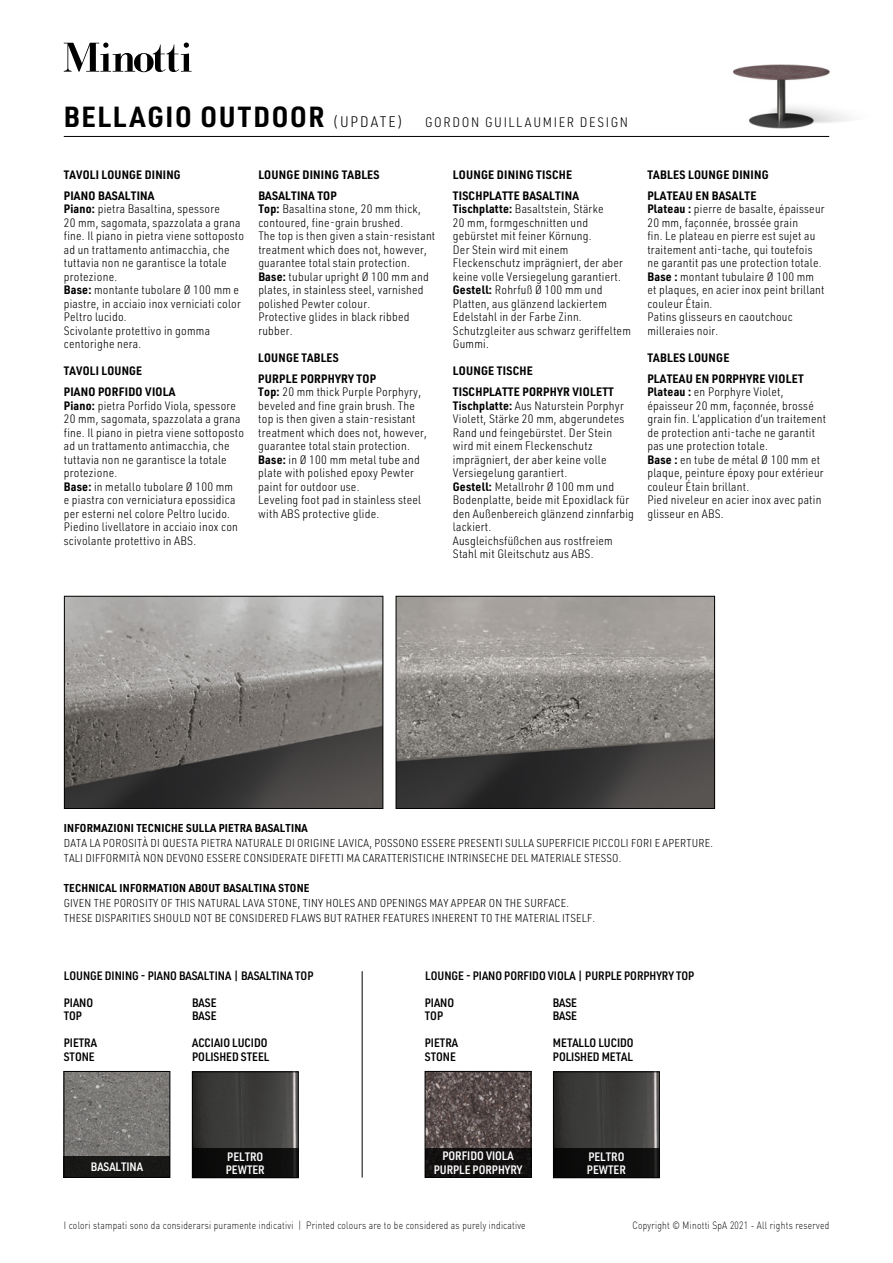
<style>
.page{position:relative;width:893px;height:1263px;background:#fff}
.page>*{position:absolute;margin:0;border:0;box-sizing:border-box;transform-origin:0 0}
.t1{font:300 13.5px "URWDIN Semi Cond";letter-spacing:.12em;color:#000}
.t2{font:300 12px/13.5px "URWDIN Semi Cond";letter-spacing:.02em;color:#000}
.t3{font:700 12px/21px "URWDIN Semi Cond";letter-spacing:.02em;color:#000}
.t4{font:600 12px/13.5px "URWDIN Semi Cond";color:#000}
.t5{font:600 12px/13.5px "URWDIN Semi Cond";color:#fff}
.t6{font:300 11.25px/15px "URWDIN Semi Cond";letter-spacing:.02em;color:#000}
.t7{font:700 11.25px "URWDIN Semi Cond";letter-spacing:.02em;color:#000}
.t8{font:300 10.5px "DIN";letter-spacing:.03em;color:#000;scale:.8 1}
.s1{font-weight:700;font-size:28.5px}
.s2{font-size:15px}
.s3{font-weight:700}
</style>
<div class="page">
<svg style="left:64px;top:43px;width:128px;height:29px"></svg>
<hr style="left:64px;top:136px;width:765px;height:1px;background:#000">
<img style="left:194px;top:1073px;width:102px;height:75px">
<div style="left:192px;top:1071px;width:106px;height:107px;border:1px solid #000"></div>
<img style="left:555px;top:1073px;width:103px;height:75px">
<div style="left:553px;top:1071px;width:107px;height:107px;border:1px solid #000"></div>
<div style="left:192px;top:1148px;width:106px;height:30px;background:#0c0c0c"></div>
<div style="left:553px;top:1148px;width:107px;height:30px;background:#0c0c0c"></div>
<img style="left:66px;top:598px;width:315px;height:209px">
<div style="left:64px;top:596px;width:319px;height:213px;border:1px solid #000"></div>
<img style="left:398px;top:598px;width:315px;height:209px">
<div style="left:396px;top:596px;width:319px;height:213px;border:1px solid #000"></div>
<hr style="left:362px;top:971px;width:1px;height:206px;background:#000">
<img style="left:66px;top:1073px;width:102px;height:83px">
<div style="left:64px;top:1071px;width:106px;height:106px;border:1px solid #000"></div>
<div style="left:64px;top:1156px;width:106px;height:21px;background:#181817"></div>
<img style="left:427px;top:1073px;width:102px;height:75px">
<div style="left:425px;top:1071px;width:106px;height:106px;border:1px solid #000"></div>
<div style="left:425px;top:1148px;width:106px;height:29px;background:#120f0f"></div>
<img style="left:733px;top:64px;width:116px;height:65px">
<p class="t1" style="left:64px;top:113px;width:566px"><span class="s1">BELLAGIO OUTDOOR</span> <span class="s2">(UPDATE)</span> GORDON GUILLAUMIER DESIGN</p>
<p class="t3" style="left:64px;top:163px;width:118px">TAVOLI LOUNGE DINING<br>PIANO BASALTINA</p>
<p class="t2" style="left:64px;top:202px;width:182px"><span class="s3">Piano:</span> pietra Basaltina, spessore<br>20 mm, sagomata, spazzolata a grana fine. Il piano in pietra viene sottoposto ad un trattamento antimacchia, che tuttavia non ne garantisce la totale protezione.<br><span class="s3">Base:</span> montante tubolare Ø 100 mm e piastre, in acciaio inox verniciati color<br>Peltro lucido.<br>Scivolante protettivo in gomma centorighe nera.</p>
<p class="t3" style="left:64px;top:360px;width:113px">TAVOLI LOUNGE<br>PIANO PORFIDO VIOLA</p>
<p class="t2" style="left:64px;top:398px;width:182px"><span class="s3">Piano:</span> pietra Porfido Viola, spessore 20 mm, sagomata, spazzolata a grana fine. Il piano in pietra viene sottoposto ad un trattamento antimacchia, che tuttavia non ne garantisce la totale protezione.<br><span class="s3">Base:</span> in metallo tubolare Ø 100 mm<br>e piastra con verniciatura epossidica per esterni nel colore Peltro lucido.<br>Piedino livellatore in acciaio inox con scivolante protettivo in ABS.</p>
<p class="t3" style="left:258px;top:163px;width:123px">LOUNGE DINING TABLES<br>BASALTINA TOP</p>
<p class="t2" style="left:258px;top:202px;width:178px"><span class="s3">Top:</span> Basaltina stone, 20 mm thick, contoured, fine-grain brushed.<br>The top is then given a stain-resistant treatment which does not, however, guarantee total stain protection.<br><span class="s3">Base:</span> tubular upright Ø 100 mm and plates, in stainless steel, varnished polished Pewter colour.<br>Protective glides in black ribbed rubber.</p>
<p class="t3" style="left:258px;top:346px;width:119px">LOUNGE TABLES<br>PURPLE PORPHYRY TOP</p>
<p class="t2" style="left:258px;top:385px;width:170px"><span class="s3">Top:</span> 20 mm thick Purple Porphyry, beveled and fine grain brush. The top is then given a stain-resistant treatment which does not, however, guarantee total stain protection.<br><span class="s3">Base:</span> in Ø 100 mm metal tube and plate with polished epoxy Pewter paint for outdoor use.<br>Leveling foot pad in stainless steel with ABS protective glide.</p>
<p class="t3" style="left:453px;top:163px;width:128px">LOUNGE DINING TISCHE<br>TISCHPLATTE BASALTINA</p>
<p class="t2" style="left:453px;top:202px;width:179px"><span class="s3">Tischplatte:</span> Basaltstein, Stärke<br>20 mm, formgeschnitten und gebürstet mit feiner Körnung.<br>Der Stein wird mit einem<br>Fleckenschutz imprägniert, der aber keine volle Versiegelung garantiert.<br><span class="s3">Gestell:</span> Rohrfuß Ø 100 mm und<br>Platten, aus glänzend lackiertem<br>Edelstahl in der Farbe Zinn.<br>Schutzgleiter aus schwarz geriffeltem<br>Gummi.</p>
<p class="t3" style="left:453px;top:360px;width:163px">LOUNGE TISCHE<br>TISCHPLATTE PORPHYR VIOLETT</p>
<p class="t2" style="left:453px;top:398px;width:183px"><span class="s3">Tischplatte:</span> Aus Naturstein Porphyr<br>Violett, Stärke 20 mm, abgerundetes<br>Rand und feingebürstet. Der Stein wird mit einem Fleckenschutz imprägniert, der aber keine volle<br>Versiegelung garantiert.<br><span class="s3">Gestell:</span> Metallrohr Ø 100 mm und<br>Bodenplatte, beide mit Epoxidlack für den Außenbereich glänzend zinnfarbig lackiert.<br>Ausgleichsfüßchen aus rostfreiem<br>Stahl mit Gleitschutz aus ABS.</p>
<p class="t3" style="left:647px;top:163px;width:123px">TABLES LOUNGE DINING<br>PLATEAU EN BASALTE</p>
<p class="t2" style="left:647px;top:202px;width:179px"><span class="s3">Plateau :</span> pierre de basalte, épaisseur<br>20 mm, façonnée, brossée grain<br>fin. Le plateau en pierre est sujet au traitement anti-tache, qui toutefois ne garantit pas une protection totale.<br><span class="s3">Base :</span> montant tubulaire Ø 100 mm et plaques, en acier inox peint brillant couleur Étain.<br>Patins glisseurs en caoutchouc milleraies noir.</p>
<p class="t3" style="left:647px;top:346px;width:158px">TABLES LOUNGE<br>PLATEAU EN PORPHYRE VIOLET</p>
<p class="t2" style="left:647px;top:385px;width:180px"><span class="s3">Plateau :</span> en Porphyre Violet, épaisseur 20 mm, façonnée, brossé grain fin. L’application d’un traitement de protection anti-tache ne garantit pas une protection totale.<br><span class="s3">Base :</span> en tube de métal Ø 100 mm et plaque, peinture époxy pour extérieur couleur Étain brillant.<br>Pied niveleur en acier inox avec patin glisseur en ABS.</p>
<p class="t7" style="left:64px;top:820px;width:245px">INFORMAZIONI TECNICHE SULLA PIETRA BASALTINA</p>
<p class="t6" style="left:64px;top:835px;width:651px">DATA LA POROSITÀ DI QUESTA PIETRA NATURALE DI ORIGINE LAVICA, POSSONO ESSERE PRESENTI SULLA SUPERFICIE PICCOLI FORI E APERTURE.<br>TALI DIFFORMITÀ NON DEVONO ESSERE CONSIDERATE DIFETTI MA CARATTERISTICHE INTRINSECHE DEL MATERIALE STESSO.</p>
<p class="t7" style="left:64px;top:880px;width:247px">TECHNICAL INFORMATION ABOUT BASALTINA STONE</p>
<p class="t6" style="left:64px;top:895px;width:533px">GIVEN THE POROSITY OF THIS NATURAL LAVA STONE, TINY HOLES AND OPENINGS MAY APPEAR ON THE SURFACE.<br>THESE DISPARITIES SHOULD NOT BE CONSIDERED FLAWS BUT RATHER FEATURES INHERENT TO THE MATERIAL ITSELF.</p>
<p class="t4" style="left:64px;top:968px;width:251px">LOUNGE DINING - PIANO BASALTINA | BASALTINA TOP</p>
<p class="t4" style="left:425px;top:968px;width:270px">LOUNGE - PIANO PORFIDO VIOLA | PURPLE PORPHYRY TOP</p>
<p class="t4" style="left:64px;top:995px;width:31px">PIANO<br>TOP</p>
<p class="t4" style="left:425px;top:995px;width:31px">PIANO<br>TOP</p>
<p class="t4" style="left:192px;top:995px;width:26px">BASE<br>BASE</p>
<p class="t4" style="left:553px;top:995px;width:26px">BASE<br>BASE</p>
<p class="t4" style="left:64px;top:1036px;width:35px">PIETRA<br>STONE</p>
<p class="t4" style="left:425px;top:1036px;width:35px">PIETRA<br>STONE</p>
<p class="t4" style="left:553px;top:1036px;width:82px">METALLO LUCIDO<br>POLISHED METAL</p>
<p class="t4" style="left:192px;top:1036px;width:79px">ACCIAIO LUCIDO<br>POLISHED STEEL</p>
<p class="t5" style="left:91px;top:1160px;width:54px">BASALTINA</p>
<p class="t5" style="left:434px;top:1149px;width:90px;text-align:center">PORFIDO VIOLA<br>PURPLE PORPHYRY</p>
<p class="t5" style="left:226px;top:1149px;width:40px">PELTRO<br>PEWTER</p>
<p class="t5" style="left:587px;top:1149px;width:40px">PELTRO<br>PEWTER</p>
<p class="t8" style="left:64px;top:1219px;width:579px">I colori stampati sono da considerarsi puramente indicativi | Printed colours are to be considered as purely indicative</p>
<p class="t8" style="left:632px;top:1219px;width:248px">Copyright © Minotti SpA 2021 - All rights reserved</p>
</div>
